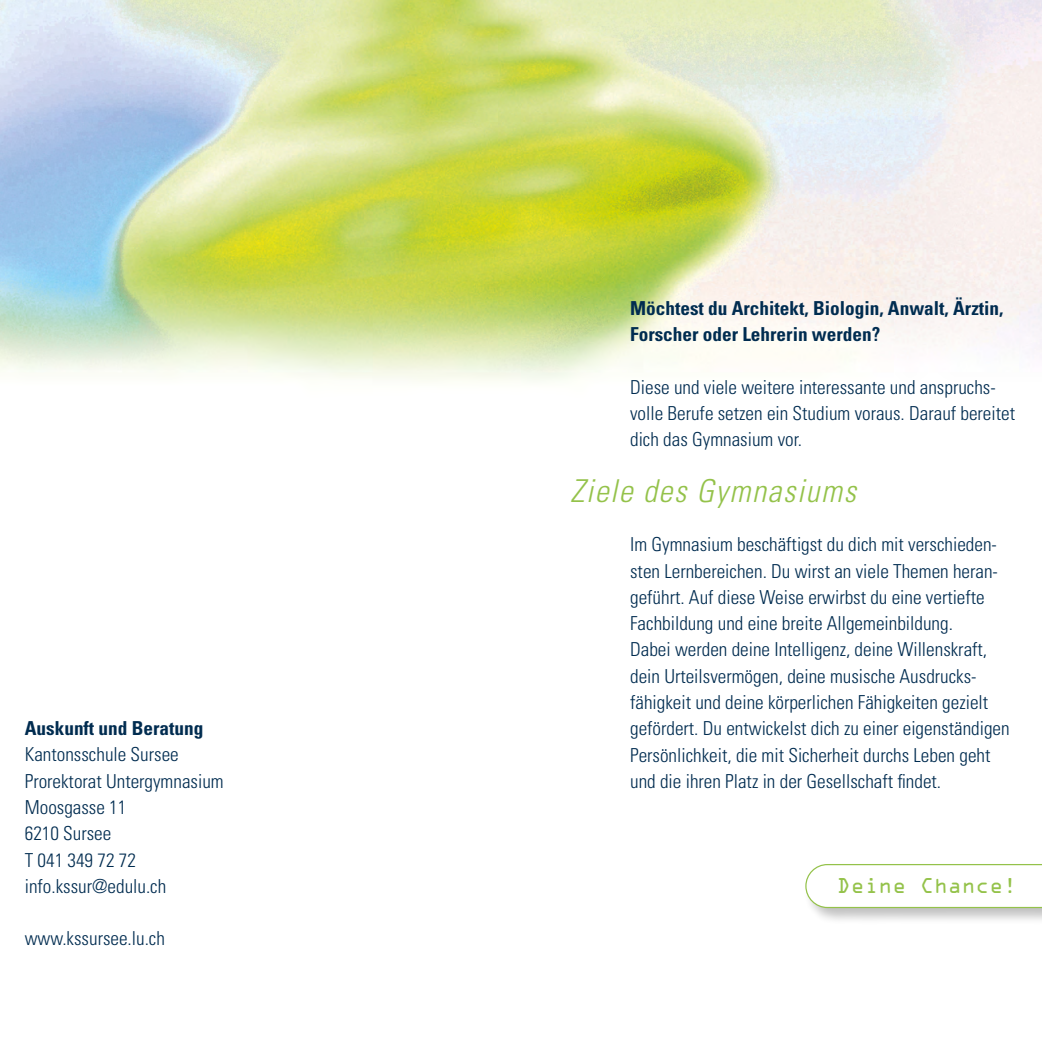
<style>
.page{position:relative;width:1042px;height:1042px;background:#fff}
.page>*{position:absolute;margin:0;border:0;box-sizing:border-box;transform-origin:0 0}
.t1{font:italic 300 condensed 31.5px "Univers LT Std";letter-spacing:.05em;color:#94c24a}
.t2{font:300 condensed 19.25px/26.2px "Univers LT Std";color:#002c50}
.t3{font:700 condensed 19.25px/26.2px "Univers LT Std";color:#002c50}
.t4{font:19.25px "OCRA Std";color:#94c24a}
</style>
<div class="page">
<img style="left:521px;top:0;width:521px;height:382px">
<div style="left:803px;top:862px;width:239px;height:63px;background:#000;opacity:.25"></div>
<svg style="left:805px;top:864px;width:237px;height:44px"></svg>
<svg style="left:0;top:0;width:521px;height:382px;background:#cbdca3"></svg>
<p class="t3" style="left:25px;top:715px;width:180px">Auskunft und Beratung</p>
<p class="t2" style="left:25px;top:741px;width:200px">Kantonsschule Sursee<br>Prorektorat Untergymnasium<br>Moosgasse 11<br>6210 Sursee<br>T 041 349 72 72 info.kssur@edulu.ch</p>
<p class="t2" style="left:25px;top:925px;width:142px">www.kssursee.lu.ch</p>
<p class="t3" style="left:630px;top:295px;width:375px">Möchtest du Architekt, Biologin, Anwalt, Ärztin,<br>Forscher oder Lehrerin werden?</p>
<p class="t2" style="left:630px;top:374px;width:386px">Diese und viele weitere interessante und anspruchs&shy;volle Berufe setzen ein Studium voraus. Darauf bereitet dich das Gymnasium vor.</p>
<h1 class="t1" style="left:570px;top:472px;width:287px">Ziele des Gymnasiums</h1>
<p class="t2" style="left:630px;top:531px;width:381px">Im Gymnasium beschäftigst du dich mit verschieden&shy;sten Lernbereichen. Du wirst an viele Themen heran&shy;geführt. Auf diese Weise erwirbst du eine vertiefte Fachbildung und eine breite Allgemeinbildung.<br>Dabei werden deine Intelligenz, deine Willenskraft, dein Urteilsvermögen, deine musische Ausdrucks&shy;fähigkeit und deine körperlichen Fähigkeiten gezielt gefördert. Du entwickelst dich zu einer eigenständigen Persönlichkeit, die mit Sicherheit durchs Leben geht und die ihren Platz in der Gesellschaft findet.</p>
<p class="t4" style="left:837px;top:877px;width:182px">Deine Chance!</p>
</div>
